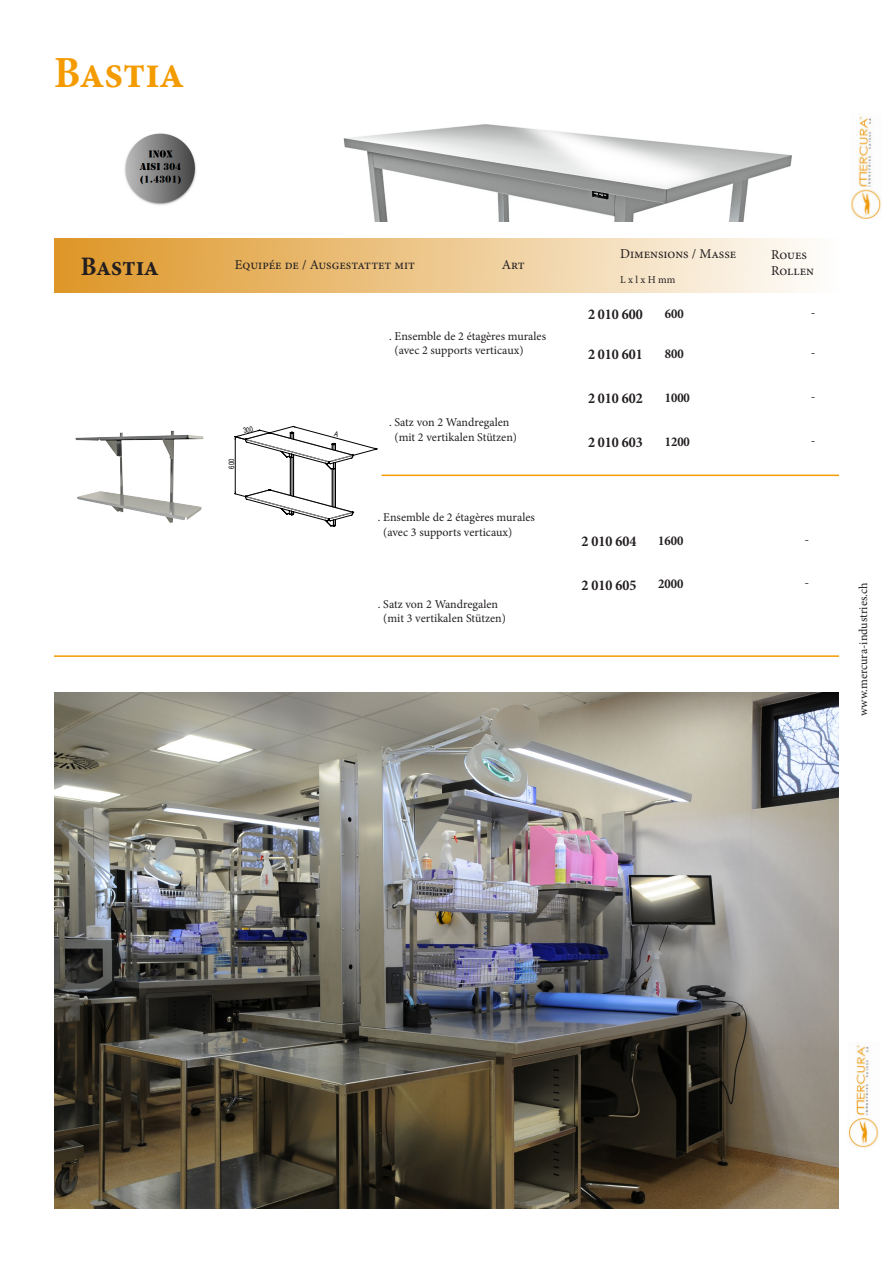
<style>
.page{position:relative;width:893px;height:1263px;background:#fff}
.page>*{position:absolute;margin:0;border:0;box-sizing:border-box;transform-origin:0 0}
.t1{font:700 condensed 45px "Minion Pro";letter-spacing:-.015em;color:#f49b00}
.t2{font:700 condensed 27px "Minion Pro";letter-spacing:-.015em;color:#231f20}
.t3{font:700 condensed 15px "Minion Pro";color:#231f20}
.t4{font:13.5px "Minion Pro";color:#231f20}
.t5{font:700 condensed 13.5px "Minion Pro";color:#231f20}
.t6{font:12px "Minion Pro";letter-spacing:-.005em;color:#231f20}
.t7{font:10.5px "Minion Pro";color:#231f20}
.t8{font:7.35px "Arial Narrow";color:#000}
</style>
<div class="page">
<hr style="left:382px;top:475px;width:457px;height:1px;background:#f49b00">
<img style="left:75px;top:430px;width:129px;height:93px">
<div style="left:54px;top:238px;width:785px;height:54px;background:linear-gradient(to right,#de9626,#fefefd)"></div>
<img style="left:343px;top:124px;width:449px;height:98px">
<img style="left:124px;top:133px;width:72px;height:72px">
<hr style="left:54px;top:655px;width:785px;height:2px;background:#f49b00">
<img style="left:54px;top:692px;width:785px;height:517px">
<img style="left:848px;top:1045px;width:31px;height:103px">
<img style="left:851px;top:116px;width:30px;height:103px">
<svg style="left:234px;top:426px;width:144px;height:100px"></svg>
<p class="t1" style="left:54px;top:41px;width:132px">Bastia</p>
<p class="t2" style="left:81px;top:247px;width:80px">Bastia</p>
<p class="t4" style="left:235px;top:255px;width:182px">Equipée de / Ausgestattet mit</p>
<p class="t4" style="left:502px;top:255px;width:24px">Art</p>
<p class="t6" style="left:389px;top:328px;width:159px">. Ensemble de 2 étagères murales</p>
<p class="t6" style="left:395px;top:342px;width:130px">(avec 2 supports verticaux)</p>
<p class="t8" style="left:226px;top:469px;width:12px;rotate:-90deg">600</p>
<p class="t6" style="left:389px;top:414px;width:122px">. Satz von 2 Wandregalen</p>
<p class="t6" style="left:395px;top:429px;width:124px">(mit 2 vertikalen Stützen)</p>
<p class="t6" style="left:378px;top:509px;width:159px">. Ensemble de 2 étagères murales</p>
<p class="t6" style="left:383px;top:524px;width:130px">(avec 3 supports verticaux)</p>
<p class="t6" style="left:378px;top:596px;width:122px">. Satz von 2 Wandregalen</p>
<p class="t6" style="left:383px;top:610px;width:124px">(mit 3 vertikalen Stützen)</p>
<p class="t4" style="left:620px;top:244px;width:118px">Dimensions / Masse</p>
<p class="t7" style="left:620px;top:273px;width:57px">L x l x H mm</p>
<p class="t4" style="left:771px;top:246px;width:38px">Roues</p>
<p class="t4" style="left:771px;top:262px;width:44px">Rollen</p>
<p class="t3" style="left:588px;top:304px;width:56px">2 010 600</p>
<p class="t5" style="left:665px;top:304px;width:20px">600</p>
<p class="t4" style="left:811px;top:304px;width:6px">-</p>
<p class="t3" style="left:588px;top:343px;width:56px">2 010 601</p>
<p class="t5" style="left:665px;top:344px;width:20px">800</p>
<p class="t4" style="left:811px;top:344px;width:6px">-</p>
<p class="t3" style="left:588px;top:388px;width:56px">2 010 602</p>
<p class="t5" style="left:665px;top:388px;width:27px">1000</p>
<p class="t4" style="left:811px;top:389px;width:6px">-</p>
<p class="t3" style="left:588px;top:432px;width:56px">2 010 603</p>
<p class="t5" style="left:665px;top:433px;width:27px">1200</p>
<p class="t4" style="left:811px;top:433px;width:6px">-</p>
<p class="t3" style="left:582px;top:530px;width:56px">2 010 604</p>
<p class="t5" style="left:658px;top:531px;width:27px">1600</p>
<p class="t4" style="left:804px;top:531px;width:6px">-</p>
<p class="t3" style="left:582px;top:574px;width:56px">2 010 605</p>
<p class="t5" style="left:658px;top:575px;width:27px">2000</p>
<p class="t4" style="left:804px;top:575px;width:6px">-</p>
<p class="t6" style="left:855px;top:716px;width:135px;rotate:-90deg">www.mercura-industries.ch</p>
</div>
